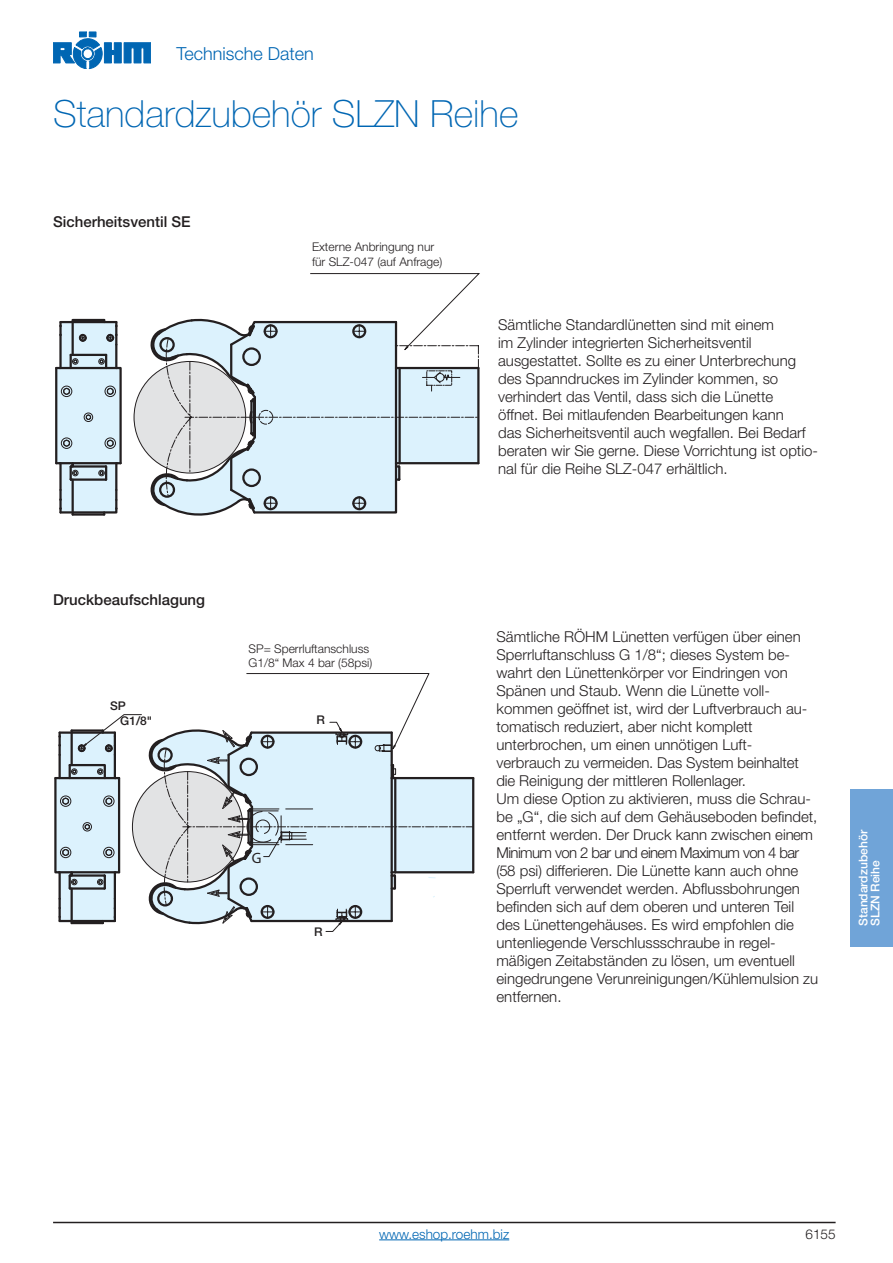
<style>
.page{position:relative;width:893px;height:1263px;background:#fff}
.page>*{position:absolute;margin:0;border:0;box-sizing:border-box;transform-origin:0 0}
.t1{font:100 37.5px "Helvetica Neue LT Std";color:#0066b3}
.t2{font:300 18px "Helvetica Neue LT Std";color:#0066b3}
.t3{font:300 15px/18px "Helvetica Neue LT Std";color:#231f20}
.t4{font:500 15px "Helvetica Neue LT Std";color:#231f20}
.t5{font:15px "Helvetica Neue";color:#231f20}
.t6{font:300 13.5px "Helvetica Neue LT Std";color:#0066b3}
.t7{font:300 13.5px "Helvetica Neue LT Std";color:#231f20}
.t8{font:300 12px/14.4px "Helvetica Neue LT Std";color:#231f20}
.t9{font:500 12px/12px "Helvetica Neue LT Std";color:#fff}
.t10{font:500 12px "Helvetica Neue LT Std";color:#231f20}
</style>
<div class="page">
<svg style="left:53px;top:32px;width:98px;height:37px"></svg>
<div style="left:82px;top:48px;width:12px;height:12px;border:1px solid #0066b3;border-radius:50%"></div>
<div style="left:83px;top:49px;width:10px;height:10px;border:1px solid #0066b3;border-radius:50%"></div>
<hr style="left:53px;top:1222px;width:782px;height:1px;background:#231f20">
<hr style="left:73px;top:513px;width:31px;height:3px;background:#231f20">
<hr style="left:55px;top:368px;width:2px;height:95px;background:#231f20">
<svg style="left:56px;top:318px;width:66px;height:197px"></svg>
<svg style="left:133px;top:273px;width:347px;height:243px"></svg>
<hr style="left:395px;top:368px;width:2px;height:95px;background:#231f20">
<hr style="left:250px;top:401px;width:3px;height:32px;background:#231f20">
<hr style="left:395px;top:346px;width:2px;height:22px;background:#231f20">
<hr style="left:472px;top:778px;width:2px;height:94px;background:#231f20">
<svg style="left:54px;top:673px;width:419px;height:259px"></svg>
<div style="left:850px;top:789px;width:43px;height:158px;background:#70a4d8"></div>
<hr style="left:379px;top:1240px;width:130px;height:1px;background:#0066b3">
<p class="t2" style="left:176px;top:47px;width:139px">Technische Daten</p>
<h1 class="t1" style="left:53px;top:100px;width:467px">Standardzubehör SLZN Reihe</h1>
<p class="t4" style="left:53px;top:216px;width:139px">Sicherheitsventil SE</p>
<p class="t8" style="left:312px;top:241px;width:132px">Externe Anbringung nur für SLZ-047 (auf Anfrage)</p>
<p class="t3" style="left:498px;top:317px;width:321px">Sämtliche Standardlünetten sind mit einem<br>im Zylinder integrierten Sicherheitsventil ausgestattet. Sollte es zu einer Unterbrechung des Spanndruckes im Zylinder kommen, so verhindert das Ventil, dass sich die Lünette<br>öffnet. Bei mitlaufenden Bearbeitungen kann<br>das Sicherheitsventil auch wegfallen. Bei Bedarf beraten wir Sie gerne. Diese Vorrichtung ist optio&shy;nal für die Reihe SLZ-047 erhältlich.</p>
<p class="t4" style="left:53px;top:594px;width:153px">Druckbeaufschlagung</p>
<p class="t10" style="left:110px;top:701px;width:17px">SP</p>
<p class="t10" style="left:120px;top:717px;width:34px">G1/8"</p>
<p class="t8" style="left:249px;top:642px;width:125px">SP= Sperrluftanschluss<br>G1/8“ Max 4 bar (58psi)</p>
<p class="t10" style="left:317px;top:716px;width:10px">R</p>
<p class="t5" style="left:252px;top:852px;width:11px">G</p>
<p class="t10" style="left:314px;top:928px;width:10px">R</p>
<p class="t3" style="left:496px;top:629px;width:323px">Sämtliche RÖHM Lünetten verfügen über einen Sperrluftanschluss G 1/8“; dieses System be&shy;wahrt den Lünettenkörper vor Eindringen von Spänen und Staub. Wenn die Lünette voll&shy;kommen geöffnet ist, wird der Luftverbrauch au&shy;tomatisch reduziert, aber nicht komplett unterbrochen, um einen unnötigen Luft&shy;verbrauch zu vermeiden. Das System beinhaltet die Reinigung der mittleren Rollenlager.<br>Um diese Option zu aktivieren, muss die Schrau&shy;be „G“, die sich auf dem Gehäuseboden befindet, entfernt werden. Der Druck kann zwischen einem Minimum von 2 bar und einem Maximum von 4 bar (58 psi) differieren. Die Lünette kann auch ohne Sperrluft verwendet werden. Abflussbohrungen befinden sich auf dem oberen und unteren Teil des Lünettengehäuses. Es wird empfohlen die untenliegende Verschlussschraube in regel&shy;mäßigen Zeitabständen zu lösen, um eventuell eingedrungene Verunreinigungen/Kühlemulsion zu entfernen.</p>
<p class="t9" style="left:858px;top:926px;width:97px;rotate:-90deg">Standardzubehör<br>SLZN Reihe</p>
<p class="t6" style="left:379px;top:1229px;width:132px">www.eshop.roehm.biz</p>
<p class="t7" style="left:805px;top:1229px;width:32px">6155</p>
</div>
